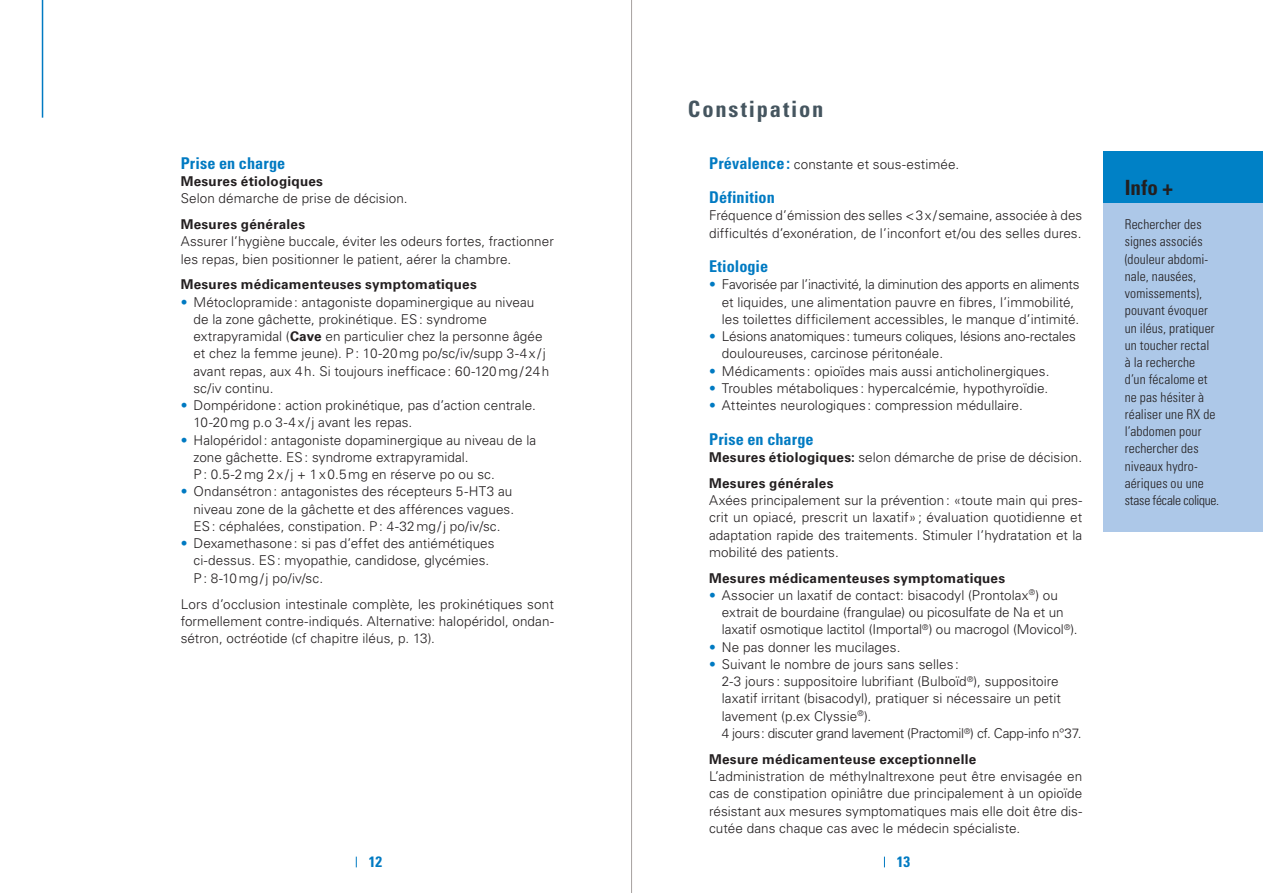
<style>
.page{position:relative;width:1263px;height:893px;background:#fff}
.page>*{position:absolute;margin:0;border:0;box-sizing:border-box;transform-origin:0 0}
.Titres{font:700 condensed 22.5px "Univers LT Std";letter-spacing:.085em;color:#45555f}
.t1{font:700 condensed 21px "Univers LT Std";color:#231f20}
.INTERTITRES{font:700 condensed 16.2px "Univers LT Std";letter-spacing:.005em;color:#007ac2}
.t2{font:700 condensed 15px "Univers LT Std";color:#007ac2}
.TEXTE_COURANT_LIFTIN{font:300 13.5px/17.2px "Univers LT Std";letter-spacing:.005em;color:#231f20}
.t3{font:300 condensed 13.5px/17.2px "Univers LT Std";letter-spacing:.01em;color:#231f20}
.TEXTE_COURANT_LIFTIN-2{font:700 13.5px "Univers LT Std";letter-spacing:.02em;color:#231f20}
.TEXTE_COURANT_LIFTIN-3{font:300 13.5px/17.2px "Univers LT Std";letter-spacing:-.015em;color:#231f20}
.TEXTE_COURANT_LIFTIN-4{font:300 13.5px "Univers LT Std";letter-spacing:-.025em;color:#231f20}
.s1{color:#007ac2}
.s2{font-weight:700}
.s3{font-weight:700;font-stretch:condensed;font-size:16.2px;color:#007ac2}
</style>
<div class="page">
<div style="left:1103px;top:198px;width:160px;height:333px;background:#adc8e8"></div>
<div style="left:1103px;top:151px;width:160px;height:52px;background:#0081c6"></div>
<hr style="left:42px;top:0;width:1px;height:118px;background:#007ac2">
<hr style="left:631px;top:0;width:1px;height:893px;background:#a7a2a0">
<p class="INTERTITRES" style="left:181px;top:153px;width:106px">Prise en charge</p>
<p class="TEXTE_COURANT_LIFTIN-2" style="left:181px;top:173px;width:144px">Mesures étiologiques</p>
<p class="TEXTE_COURANT_LIFTIN" style="left:181px;top:190px;width:228px">Selon démarche de prise de décision.</p>
<p class="TEXTE_COURANT_LIFTIN-2" style="left:181px;top:216px;width:126px">Mesures générales</p>
<p class="TEXTE_COURANT_LIFTIN" style="left:181px;top:233px;width:375px">Assurer l’hygiène buccale, éviter les odeurs fortes, fractionner les repas, bien positionner le patient, aérer la chambre.</p>
<p class="TEXTE_COURANT_LIFTIN-2" style="left:181px;top:277px;width:298px">Mesures médicamenteuses symptomatiques</p>
<p class="TEXTE_COURANT_LIFTIN" style="left:193px;top:293px;width:357px;text-indent:-13px"><span class="s1">•</span> Métoclopramide: antagoniste dopaminergique au niveau de la zone gâchette, prokinétique. ES: syndrome extrapyramidal (<span class="s2">Cave</span> en particulier chez la personne âgée et chez la femme jeune). P: 10-20mg po/sc/iv/supp 3-4x/j avant repas, aux 4h. Si toujours inefficace: 60-120mg/24h sc/iv continu.</p>
<p class="TEXTE_COURANT_LIFTIN" style="left:193px;top:397px;width:344px;text-indent:-13px"><span class="s1">•</span> Dompéridone: action prokinétique, pas d’action centrale.<br>10-20mg p.o 3-4x/j avant les repas.</p>
<p class="TEXTE_COURANT_LIFTIN" style="left:193px;top:431px;width:344px;text-indent:-13px"><span class="s1">•</span> Halopéridol: antagoniste dopaminergique au niveau de la zone gâchette. ES: syndrome extrapyramidal.<br>P: 0.5-2mg 2x/j + 1x0.5mg en réserve po ou sc.</p>
<p class="TEXTE_COURANT_LIFTIN" style="left:193px;top:483px;width:322px;text-indent:-13px"><span class="s1">•</span> Ondansétron: antagonistes des récepteurs 5-HT3 au niveau zone de la gâchette et des afférences vagues.<br>ES: céphalées, constipation. P: 4-32mg/j po/iv/sc.</p>
<p class="TEXTE_COURANT_LIFTIN" style="left:193px;top:535px;width:303px;text-indent:-13px"><span class="s1">•</span> Dexamethasone: si pas d’effet des antiémétiques ci-dessus. ES: myopathie, candidose, glycémies.<br>P: 8-10mg/j po/iv/sc.</p>
<p class="TEXTE_COURANT_LIFTIN" style="left:181px;top:595px;width:375px;text-align:justify">Lors d’occlusion intestinale complète, les prokinétiques sont formellement contre-indiqués. Alternative: halopéridol, ondan&shy;sétron, octréotide (cf chapitre iléus, p. 13).</p>
<p class="Titres" style="left:688px;top:95px;width:137px">Constipation</p>
<p class="TEXTE_COURANT_LIFTIN" style="left:709px;top:155px;width:252px"><span class="s3">Prévalence:</span> constante et sous-estimée.</p>
<p class="INTERTITRES" style="left:709px;top:187px;width:67px">Définition</p>
<p class="TEXTE_COURANT_LIFTIN" style="left:709px;top:207px;width:375px">Fréquence d’émission des selles &lt;3x/semaine, associée à des difficultés d’exonération, de l’inconfort et/ou des selles dures.</p>
<p class="INTERTITRES" style="left:709px;top:256px;width:61px">Etiologie</p>
<p class="TEXTE_COURANT_LIFTIN" style="left:722px;top:276px;width:359px;text-indent:-13px"><span class="s1">•</span> Favorisée par l’inactivité, la diminution des apports en aliments et liquides, une alimentation pauvre en fibres, l’immobilité, les toilettes difficilement accessibles, le manque d’intimité.</p>
<p class="TEXTE_COURANT_LIFTIN-3" style="left:722px;top:328px;width:355px;text-indent:-13px"><span class="s1">•</span> Lésions anatomiques: tumeurs coliques, lésions ano-rectales douloureuses, carcinose péritonéale.</p>
<p class="TEXTE_COURANT_LIFTIN" style="left:709px;top:362px;width:342px"><span class="s1">•</span> Médicaments : opioïdes mais aussi anticholinergiques.</p>
<p class="TEXTE_COURANT_LIFTIN" style="left:709px;top:380px;width:341px"><span class="s1">•</span> Troubles métaboliques: hypercalcémie, hypothyroïdie.</p>
<p class="TEXTE_COURANT_LIFTIN" style="left:709px;top:397px;width:315px"><span class="s1">•</span> Atteintes neurologiques: compression médullaire.</p>
<p class="INTERTITRES" style="left:709px;top:429px;width:106px">Prise en charge</p>
<p class="TEXTE_COURANT_LIFTIN" style="left:709px;top:449px;width:375px"><span class="s2">Mesures étiologiques:</span> selon démarche de prise de décision.</p>
<p class="TEXTE_COURANT_LIFTIN-2" style="left:709px;top:475px;width:126px">Mesures générales</p>
<p class="TEXTE_COURANT_LIFTIN" style="left:709px;top:492px;width:375px;text-align:justify">Axées principalement sur la prévention: «toute main qui pres&shy;crit un opiacé, prescrit un laxatif»; évaluation quotidienne et adaptation rapide des traitements. Stimuler l’hydratation et la mobilité des patients.</p>
<p class="TEXTE_COURANT_LIFTIN-2" style="left:709px;top:570px;width:298px">Mesures médicamenteuses symptomatiques</p>
<p class="TEXTE_COURANT_LIFTIN" style="left:722px;top:587px;width:357px;text-indent:-13px"><span class="s1">•</span> Associer un laxatif de contact: bisacodyl (Prontolax<sup>®</sup>) ou extrait de bourdaine (frangulae) ou picosulfate de Na et un laxatif osmotique lactitol (Importal<sup>®</sup>) ou macrogol (Movicol<sup>®</sup>).</p>
<p class="TEXTE_COURANT_LIFTIN" style="left:709px;top:638px;width:193px"><span class="s1">•</span> Ne pas donner les mucilages.</p>
<p class="TEXTE_COURANT_LIFTIN" style="left:709px;top:656px;width:251px"><span class="s1">•</span> Suivant le nombre de jours sans selles :</p>
<p class="TEXTE_COURANT_LIFTIN" style="left:722px;top:673px;width:341px">2-3 jours : suppositoire lubrifiant (Bulboïd<sup>®</sup>), suppositoire laxatif irritant (bisacodyl), pratiquer si nécessaire un petit lavement (p.ex Clyssie<sup>®</sup>).</p>
<p class="TEXTE_COURANT_LIFTIN-4" style="left:722px;top:725px;width:361px">4 jours: discuter grand lavement (Practomil<sup>®</sup>) cf. Capp-info n°37.</p>
<p class="TEXTE_COURANT_LIFTIN-2" style="left:709px;top:751px;width:269px">Mesure médicamenteuse exceptionnelle</p>
<p class="TEXTE_COURANT_LIFTIN" style="left:709px;top:768px;width:375px;text-align:justify">L’administration de méthylnaltrexone peut être envisagée en cas de constipation opiniâtre due principalement à un opioïde résistant aux mesures symptomatiques mais elle doit être dis&shy;cutée dans chaque cas avec le médecin spécialiste.</p>
<p class="t2" style="left:369px;top:853px;width:15px">12</p>
<p class="t2" style="left:897px;top:853px;width:15px">13</p>
<p class="t1" style="left:1125px;top:174px;width:50px">Info +</p>
<p class="t3" style="left:1125px;top:216px;width:96px">Rechercher des signes associés (douleur abdomi&shy;nale, nausées, vomissements), pouvant évoquer un iléus, pratiquer un toucher rectal<br>à la recherche d’un fécalome et ne pas hésiter à réaliser une RX de l’abdomen pour rechercher des niveaux hydro&shy;aériques ou une stase fécale colique.</p>
</div>
